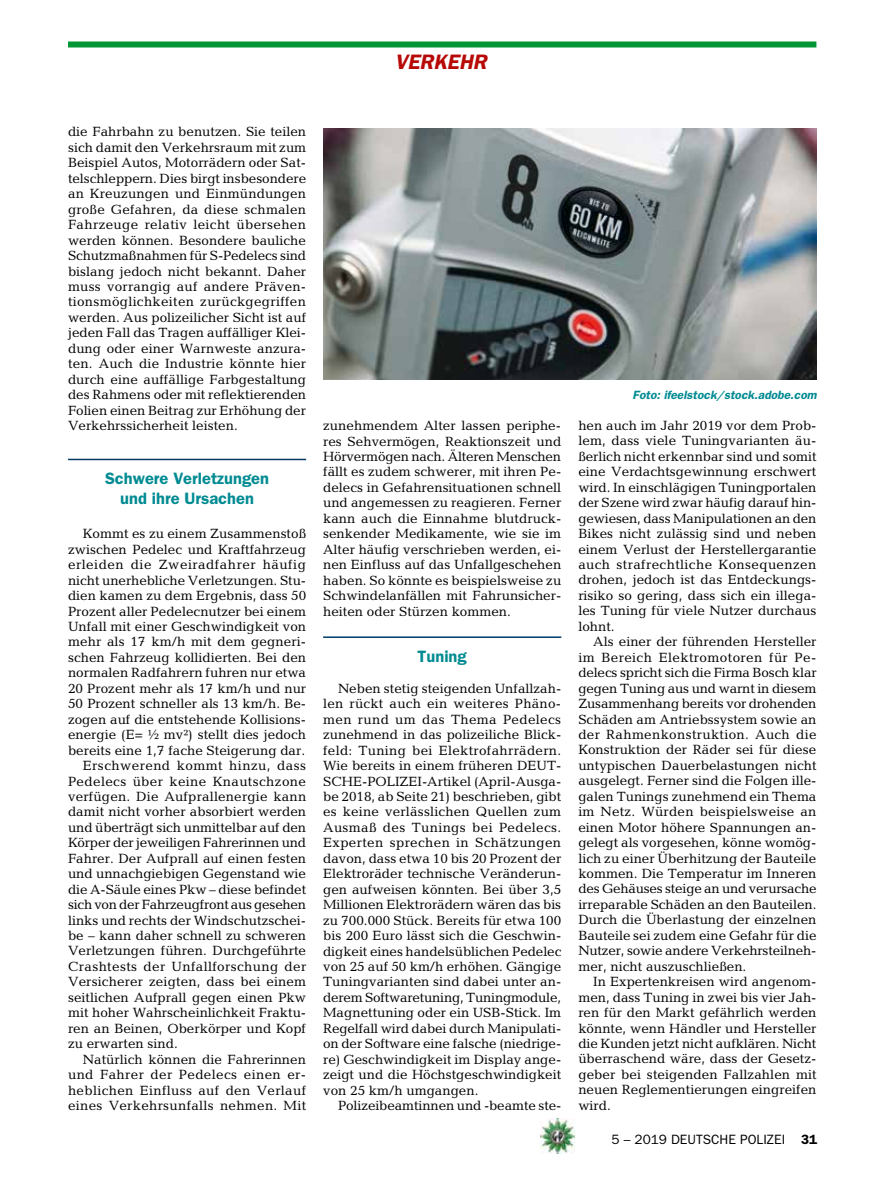
<style>
.page{position:relative;width:893px;height:1191px;background:#fff}
.page>*{position:absolute;margin:0;border:0;box-sizing:border-box;transform-origin:0 0}
.t1{font:italic 600 21px "Franklin Gothic";color:#b70a06}
.t2{font:600 16.5px/19.5px "Franklin Gothic";color:#008b92;text-align:center}
.t3{font:13.5px/15.5px "Candida";color:#000;text-align:justify}
.t4{font:13.5px "Candida";letter-spacing:.025em;color:#000}
.t5{font:13.5px "Candida";letter-spacing:.03em;color:#000}
.t6{font:13.5px "Candida";letter-spacing:-.02em;color:#000}
.t7{font:13.5px "Candida";letter-spacing:.035em;color:#000}
.t8{font:13.5px "Candida";letter-spacing:.02em;color:#000}
.t9{font:13.5px "Franklin Gothic";color:#000}
.t10{font:italic 600 12px "Franklin Gothic";color:#008b92}
.s1{font-weight:600}
</style>
<div class="page">
<img style="left:540px;top:1118px;width:34px;height:35px">
<hr style="left:68px;top:459px;width:238px;height:1px;background:#003b66">
<hr style="left:323px;top:636px;width:238px;height:2px;background:#003b66">
<div style="left:68px;top:41px;width:748px;height:6px;background:#009635"></div>
<img style="left:323px;top:129px;width:493px;height:250px">
<h1 class="t1" style="left:395px;top:49px;width:93px">VERKEHR</h1>
<p class="t3" style="left:68px;top:124px;width:240px">die Fahrbahn zu benutzen. Sie teilen sich damit den Verkehrsraum mit zum Beispiel Autos, Motorrädern oder Sat&shy;telschleppern. Dies birgt insbesondere an Kreuzungen und Einmündungen große Gefahren, da diese schmalen Fahrzeuge relativ leicht übersehen werden können. Besondere bauliche Schutzmaßnahmen für S-Pedelecs sind bislang jedoch nicht bekannt. Daher muss vorrangig auf andere Präven&shy;tionsmöglichkeiten zurückgegriffen werden. Aus polizeilicher Sicht ist auf jeden Fall das Tragen auffälliger Klei&shy;dung oder einer Warnweste anzura&shy;ten. Auch die Industrie könnte hier durch eine auffällige Farbgestaltung des Rahmens oder mit reflektierenden Folien einen Beitrag zur Erhöhung der Verkehrssicherheit leisten.</p>
<p class="t2" style="left:105px;top:469px;width:166px">Schwere Verletzungen und ihre Ursachen</p>
<p class="t3" style="left:83px;top:526px;width:225px">Kommt es zu einem Zusammenstoß</p>
<p class="t3" style="left:68px;top:541px;width:239px">zwischen Pedelec und Kraftfahrzeug</p>
<p class="t7" style="left:68px;top:557px;width:239px">erleiden die Zweiradfahrer häufig</p>
<p class="t3" style="left:68px;top:572px;width:240px">nicht unerhebliche Verletzungen. Stu-</p>
<p class="t3" style="left:68px;top:588px;width:240px">dien kamen zu dem Ergebnis, dass 50</p>
<p class="t3" style="left:68px;top:603px;width:240px">Prozent aller Pedelecnutzer bei einem</p>
<p class="t3" style="left:68px;top:619px;width:240px">Unfall mit einer Geschwindigkeit von</p>
<p class="t3" style="left:68px;top:634px;width:240px">mehr als 17 km/h mit dem gegneri-</p>
<p class="t3" style="left:68px;top:649px;width:240px">schen Fahrzeug kollidierten. Bei den</p>
<p class="t3" style="left:68px;top:665px;width:240px">normalen Radfahrern fuhren nur etwa</p>
<p class="t3" style="left:68px;top:680px;width:240px">20 Prozent mehr als 17 km/h und nur</p>
<p class="t3" style="left:68px;top:696px;width:240px">50 Prozent schneller als 13 km/h. Be-</p>
<p class="t3" style="left:68px;top:711px;width:240px">zogen auf die entstehende Kollisions-</p>
<p class="t3" style="left:68px;top:727px;width:240px">energie (E= ½ mv²) stellt dies jedoch</p>
<p class="t3" style="left:68px;top:742px;width:239px">bereits eine 1,7 fache Steigerung dar.</p>
<p class="t5" style="left:83px;top:758px;width:225px">Erschwerend kommt hinzu, dass</p>
<p class="t4" style="left:68px;top:773px;width:239px">Pedelecs über keine Knautschzone</p>
<p class="t3" style="left:68px;top:788px;width:240px">verfügen. Die Aufprallenergie kann</p>
<p class="t3" style="left:68px;top:804px;width:240px">damit nicht vorher absorbiert werden</p>
<p class="t3" style="left:68px;top:819px;width:240px">und überträgt sich unmittelbar auf den</p>
<p class="t3" style="left:68px;top:835px;width:240px">Körper der jeweiligen Fahrerinnen und</p>
<p class="t3" style="left:68px;top:850px;width:240px">Fahrer. Der Aufprall auf einen festen</p>
<p class="t3" style="left:68px;top:866px;width:240px">und unnachgiebigen Gegenstand wie</p>
<p class="t3" style="left:68px;top:881px;width:240px">die A-Säule eines Pkw – diese befindet</p>
<p class="t6" style="left:68px;top:897px;width:240px">sich von der Fahrzeugfront aus gesehen</p>
<p class="t3" style="left:68px;top:912px;width:240px">links und rechts der Windschutzschei-</p>
<p class="t3" style="left:68px;top:927px;width:240px">be – kann daher schnell zu schweren</p>
<p class="t3" style="left:68px;top:943px;width:240px">Verletzungen führen. Durchgeführte</p>
<p class="t4" style="left:68px;top:958px;width:240px">Crashtests der Unfallforschung der</p>
<p class="t3" style="left:68px;top:974px;width:240px">Versicherer zeigten, dass bei einem</p>
<p class="t3" style="left:68px;top:989px;width:240px">seitlichen Aufprall gegen einen Pkw</p>
<p class="t3" style="left:68px;top:1005px;width:240px">mit hoher Wahrscheinlichkeit Fraktu-</p>
<p class="t3" style="left:68px;top:1020px;width:240px">ren an Beinen, Oberkörper und Kopf</p>
<p class="t3" style="left:68px;top:1036px;width:111px">zu erwarten sind.</p>
<p class="t3" style="left:83px;top:1051px;width:225px">Natürlich können die Fahrerinnen</p>
<p class="t5" style="left:68px;top:1066px;width:240px">und Fahrer der Pedelecs einen er-</p>
<p class="t4" style="left:68px;top:1082px;width:240px">heblichen Einfluss auf den Verlauf</p>
<p class="t8" style="left:68px;top:1097px;width:240px">eines Verkehrsunfalls nehmen. Mit</p>
<p class="t3" style="left:323px;top:418px;width:240px">zunehmendem Alter lassen periphe&shy;res Sehvermögen, Reaktionszeit und Hörvermögen nach. Älteren Menschen fällt es zudem schwerer, mit ihren Pe&shy;delecs in Gefahrensituationen schnell und angemessen zu reagieren. Ferner kann auch die Einnahme blutdruck&shy;senkender Medikamente, wie sie im Alter häufig verschrieben werden, ei&shy;nen Einfluss auf das Unfallgeschehen haben. So könnte es beispielsweise zu Schwindelanfällen mit Fahrunsicher&shy;heiten oder Stürzen kommen.</p>
<p class="t2" style="left:418px;top:646px;width:51px">Tuning</p>
<p class="t3" style="left:323px;top:680px;width:240px;text-indent:15px">Neben stetig steigenden Unfallzah&shy;len rückt auch ein weiteres Phäno&shy;men rund um das Thema Pedelecs zunehmend in das polizeiliche Blick&shy;feld: Tuning bei Elektrofahrrädern.<br>Wie bereits in einem früheren DEUT-SCHE-POLIZEI-Artikel (April-Ausga&shy;be 2018, ab Seite 21) beschrieben, gibt es keine verlässlichen Quellen zum Ausmaß des Tunings bei Pedelecs.<br>Experten sprechen in Schätzungen davon, dass etwa 10 bis 20 Prozent der Elektroräder technische Veränderun&shy;gen aufweisen könnten. Bei über 3,5<br>Millionen Elektrorädern wären das bis zu 700.000 Stück. Bereits für etwa 100 bis 200 Euro lässt sich die Geschwin&shy;digkeit eines handelsüblichen Pedelec von 25 auf 50 km/h erhöhen. Gängige Tuningvarianten sind dabei unter an&shy;derem Softwaretuning, Tuningmodule, Magnettuning oder ein USB-Stick. Im Regelfall wird dabei durch Manipulati&shy;on der Software eine falsche (niedrige&shy;re) Geschwindigkeit im Display ange&shy;zeigt und die Höchstgeschwindigkeit von 25 km/h umgangen.</p>
<p class="t3" style="left:338px;top:1097px;width:225px">Polizeibeamtinnen und -beamte ste-</p>
<p class="t10" style="left:633px;top:388px;width:186px">Foto: ifeelstock/stock.adobe.com</p>
<p class="t3" style="left:578px;top:418px;width:240px">hen auch im Jahr 2019 vor dem Prob&shy;lem, dass viele Tuningvarianten äu&shy;ßerlich nicht erkennbar sind und somit eine Verdachtsgewinnung erschwert wird. In einschlägigen Tuningportalen der Szene wird zwar häufig darauf hin&shy;gewiesen, dass Manipulationen an den Bikes nicht zulässig sind und neben einem Verlust der Herstellergarantie auch strafrechtliche Konsequenzen drohen, jedoch ist das Entdeckungs&shy;risiko so gering, dass sich ein illega&shy;les Tuning für viele Nutzer durchaus lohnt.</p>
<p class="t3" style="left:578px;top:634px;width:240px;text-indent:15px">Als einer der führenden Hersteller im Bereich Elektromotoren für Pe&shy;delecs spricht sich die Firma Bosch klar gegen Tuning aus und warnt in diesem Zusammenhang bereits vor drohenden Schäden am Antriebssystem sowie an der Rahmenkonstruktion. Auch die Konstruktion der Räder sei für diese untypischen Dauerbelastungen nicht ausgelegt. Ferner sind die Folgen ille&shy;galen Tunings zunehmend ein Thema im Netz. Würden beispielsweise an einen Motor höhere Spannungen an&shy;gelegt als vorgesehen, könne womög&shy;lich zu einer Überhitzung der Bauteile kommen. Die Temperatur im Inneren des Gehäuses steige an und verursache irreparable Schäden an den Bauteilen.<br>Durch die Überlastung der einzelnen Bauteile sei zudem eine Gefahr für die Nutzer, sowie andere Verkehrsteilneh&shy;mer, nicht auszuschließen.</p>
<p class="t3" style="left:578px;top:974px;width:240px;text-indent:15px">In Expertenkreisen wird angenom&shy;men, dass Tuning in zwei bis vier Jah&shy;ren für den Markt gefährlich werden könnte, wenn Händler und Hersteller die Kunden jetzt nicht aufklären. Nicht überraschend wäre, dass der Gesetz&shy;geber bei steigenden Fallzahlen mit neuen Reglementierungen eingreifen wird.</p>
<p class="t9" style="left:612px;top:1131px;width:207px">5 – 2019 DEUTSCHE POLIZEI <span class="s1">31</span></p>
</div>
